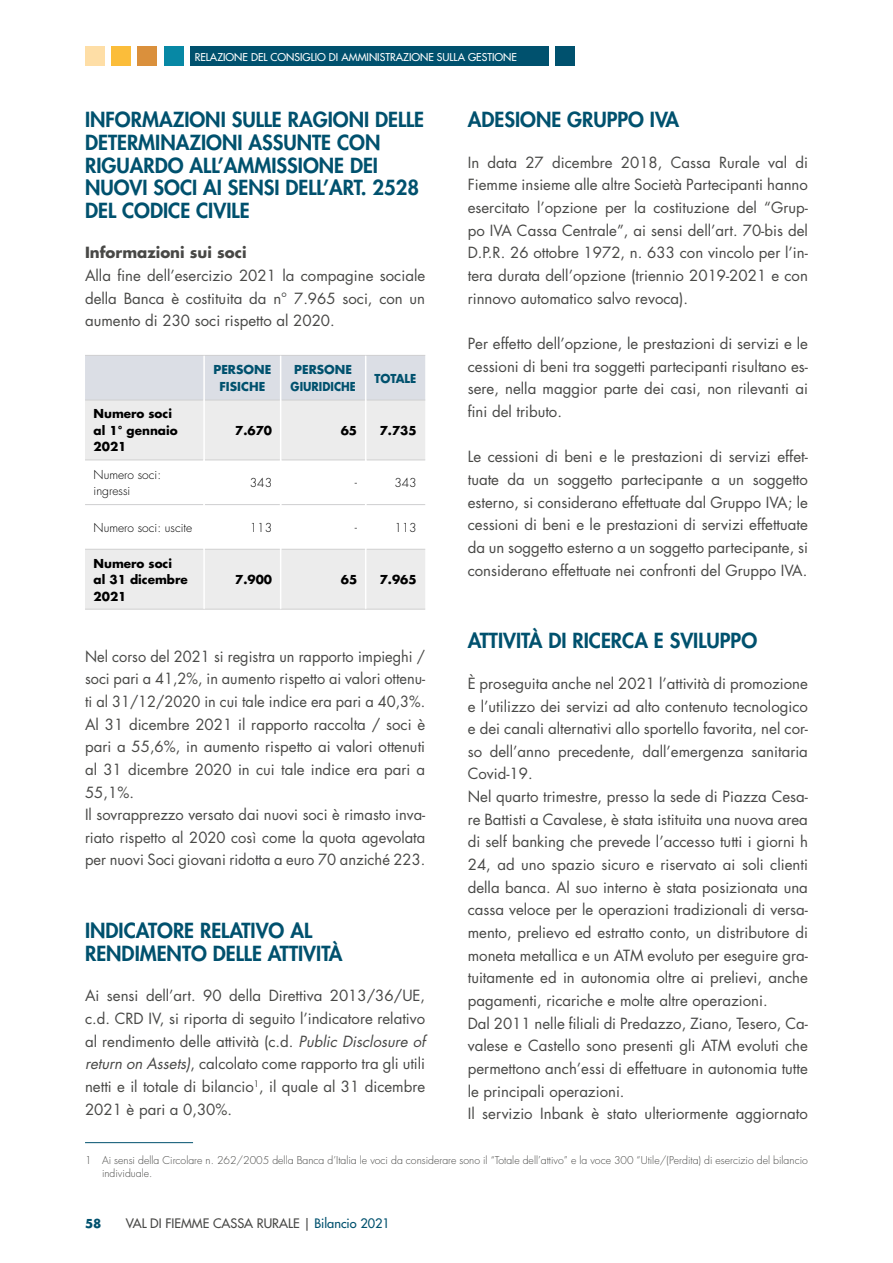
<style>
.page{position:relative;width:893px;height:1263px;background:#fff}
.page>*{position:absolute;margin:0;border:0;box-sizing:border-box;transform-origin:0 0}
.t1{font:800 20.25px/22.6px "Futura Std";color:#00516e}
.t2{font:15px/22.6px "Futura Std";color:#484846;text-align:justify}
.t3{font:700 15px "Futura Std";color:#484846}
.t4{font:500 12.75px "Futura Std";color:#484846}
.t5{font:700 12px/16.5px "Futura Std";color:#000}
.t6{font:300 12px/16.5px "Futura Std";color:#000}
.t7{font:700 12px/16.5px "Futura Std";color:#00516e;text-align:center}
.t8{font:700 12px "Futura Std";color:#00516e;scale:.94 1}
.t9{font:300 10.5px/12.6px "Futura Std";color:#484846}
.t10{font:500 10.5px "Futura Std";color:#fff}
.s1{font-style:italic}
.s2{color:#00516e}
</style>
<div class="page">
<div style="left:85px;top:356px;width:340px;height:44px;background:#dbdee5"></div>
<svg style="left:85px;top:401px;width:340px;height:208px;fill:#ececec"></svg>
<hr style="left:85px;top:355px;width:119px;height:1px;background:#cfcfd0">
<hr style="left:204px;top:355px;width:77px;height:1px;background:#cfcfd0">
<hr style="left:281px;top:355px;width:85px;height:1px;background:#cfcfd0">
<hr style="left:366px;top:355px;width:59px;height:1px;background:#cfcfd0">
<hr style="left:85px;top:400px;width:118px;height:1px;background:#cfcfd0">
<hr style="left:205px;top:400px;width:75px;height:1px;background:#cfcfd0">
<hr style="left:281px;top:400px;width:84px;height:1px;background:#cfcfd0">
<hr style="left:366px;top:400px;width:59px;height:1px;background:#cfcfd0">
<hr style="left:85px;top:460px;width:118px;height:1px;background:#cfcfd0">
<hr style="left:205px;top:460px;width:75px;height:1px;background:#cfcfd0">
<hr style="left:281px;top:460px;width:84px;height:1px;background:#cfcfd0">
<hr style="left:366px;top:460px;width:59px;height:1px;background:#cfcfd0">
<hr style="left:85px;top:504px;width:118px;height:1px;background:#cfcfd0">
<hr style="left:205px;top:504px;width:75px;height:1px;background:#cfcfd0">
<hr style="left:281px;top:504px;width:84px;height:1px;background:#cfcfd0">
<hr style="left:366px;top:504px;width:59px;height:1px;background:#cfcfd0">
<hr style="left:85px;top:549px;width:118px;height:1px;background:#cfcfd0">
<hr style="left:205px;top:549px;width:75px;height:1px;background:#cfcfd0">
<hr style="left:281px;top:549px;width:84px;height:1px;background:#cfcfd0">
<hr style="left:366px;top:549px;width:59px;height:1px;background:#cfcfd0">
<hr style="left:85px;top:609px;width:119px;height:1px;background:#cfcfd0">
<hr style="left:204px;top:609px;width:77px;height:1px;background:#cfcfd0">
<hr style="left:281px;top:609px;width:85px;height:1px;background:#cfcfd0">
<hr style="left:366px;top:609px;width:59px;height:1px;background:#cfcfd0">
<hr style="left:203px;top:356px;width:2px;height:44px;background:#fff">
<hr style="left:280px;top:356px;width:1px;height:44px;background:#fff">
<hr style="left:365px;top:356px;width:1px;height:44px;background:#fff">
<hr style="left:203px;top:400px;width:2px;height:60px;background:#fff">
<hr style="left:280px;top:400px;width:1px;height:60px;background:#fff">
<hr style="left:365px;top:400px;width:1px;height:60px;background:#fff">
<hr style="left:203px;top:460px;width:2px;height:45px;background:#fff">
<hr style="left:280px;top:460px;width:1px;height:45px;background:#fff">
<hr style="left:365px;top:460px;width:1px;height:45px;background:#fff">
<hr style="left:203px;top:505px;width:2px;height:44px;background:#fff">
<hr style="left:280px;top:505px;width:1px;height:44px;background:#fff">
<hr style="left:365px;top:505px;width:1px;height:44px;background:#fff">
<hr style="left:203px;top:549px;width:2px;height:60px;background:#fff">
<hr style="left:280px;top:549px;width:1px;height:60px;background:#fff">
<hr style="left:365px;top:549px;width:1px;height:60px;background:#fff">
<hr style="left:85px;top:1142px;width:108px;height:1px;background:#00516e">
<div style="left:190px;top:47px;width:359px;height:19px;background:#00516e"></div>
<div style="left:556px;top:47px;width:19px;height:19px;background:#00516e"></div>
<div style="left:164px;top:47px;width:19px;height:19px;background:#0788a5"></div>
<div style="left:138px;top:47px;width:19px;height:19px;background:#da903c"></div>
<div style="left:111px;top:47px;width:20px;height:19px;background:#fbbd3a"></div>
<div style="left:85px;top:47px;width:19px;height:19px;background:#fedea6"></div>
<p class="t10" style="left:195px;top:50px;width:324px">RELAZIONE DEL CONSIGLIO DI AMMINISTRAZIONE SULLA GESTIONE</p>
<h1 class="t1" style="left:85px;top:108px;width:341px">INFORMAZIONI SULLE RAGIONI DELLE<br>DETERMINAZIONI ASSUNTE CON<br>RIGUARDO ALL’AMMISSIONE DEI<br>NUOVI SOCI AI SENSI DELL’ART. 2528<br>DEL CODICE CIVILE</h1>
<p class="t3" style="left:85px;top:243px;width:163px">Informazioni sui soci</p>
<p class="t2" style="left:85px;top:264px;width:342px">Alla fine dell’esercizio 2021 la compagine sociale della Banca è costituita da n° 7.965 soci, con un aumento di 230 soci rispetto al 2020.</p>
<p class="t7" style="left:213px;top:361px;width:59px">PERSONE<br>FISICHE</p>
<p class="t7" style="left:291px;top:361px;width:67px">PERSONE<br>GIURIDICHE</p>
<p class="t8" style="left:374px;top:370px;width:46px">TOTALE</p>
<p class="t5" style="left:94px;top:405px;width:86px">Numero soci al 1° gennaio<br>2021</p>
<p class="t5" style="left:235px;top:422px;width:39px">7.670</p>
<p class="t5" style="left:341px;top:422px;width:18px">65</p>
<p class="t5" style="left:380px;top:422px;width:39px">7.735</p>
<p class="t6" style="left:94px;top:467px;width:69px">Numero soci: ingressi</p>
<p class="t6" style="left:250px;top:475px;width:24px">343</p>
<p class="t6" style="left:355px;top:475px;width:4px">-</p>
<p class="t6" style="left:394px;top:475px;width:24px">343</p>
<p class="t6" style="left:94px;top:520px;width:100px">Numero soci: uscite</p>
<p class="t6" style="left:250px;top:520px;width:24px">113</p>
<p class="t6" style="left:355px;top:520px;width:4px">-</p>
<p class="t6" style="left:394px;top:520px;width:24px">113</p>
<p class="t5" style="left:94px;top:555px;width:96px">Numero soci<br>al 31 dicembre<br>2021</p>
<p class="t5" style="left:235px;top:571px;width:39px">7.900</p>
<p class="t5" style="left:341px;top:571px;width:18px">65</p>
<p class="t5" style="left:380px;top:571px;width:39px">7.965</p>
<h1 class="t1" style="left:468px;top:108px;width:213px">ADESIONE GRUPPO IVA</h1>
<p class="t2" style="left:468px;top:151px;width:342px">In data 27 dicembre 2018, Cassa Rurale val di Fiemme insieme alle altre Società Partecipanti hanno esercitato l’opzione per la costituzione del “Grup&shy;po IVA Cassa Centrale”, ai sensi dell’art. 70-bis del D.P.R. 26 ottobre 1972, n. 633 con vincolo per l’in&shy;tera durata dell’opzione (triennio 2019-2021 e con rinnovo automatico salvo revoca).</p>
<p class="t2" style="left:468px;top:332px;width:342px">Per effetto dell’opzione, le prestazioni di servizi e le cessioni di beni tra soggetti partecipanti risultano es&shy;sere, nella maggior parte dei casi, non rilevanti ai fini del tributo.</p>
<p class="t2" style="left:468px;top:446px;width:342px">Le cessioni di beni e le prestazioni di servizi effet&shy;tuate da un soggetto partecipante a un soggetto esterno, si considerano effettuate dal Gruppo IVA; le cessioni di beni e le prestazioni di servizi effettuate da un soggetto esterno a un soggetto partecipante, si considerano effettuate nei confronti del Gruppo IVA.</p>
<h1 class="t1" style="left:468px;top:629px;width:291px">ATTIVITÀ DI RICERCA E SVILUPPO</h1>
<p class="t2" style="left:468px;top:672px;width:342px;text-align:left">È proseguita anche nel 2021 l’attività di promozione e l’utilizzo dei servizi ad alto contenuto tecnologico e dei canali alternativi allo sportello favorita, nel cor&shy;so dell’anno precedente, dall’emergenza sanitaria Covid-19.<br>Nel quarto trimestre, presso la sede di Piazza Cesa&shy;re Battisti a Cavalese, è stata istituita una nuova area di self banking che prevede l’accesso tutti i giorni h 24, ad uno spazio sicuro e riservato ai soli clienti della banca. Al suo interno è stata posizionata una cassa veloce per le operazioni tradizionali di versa&shy;mento, prelievo ed estratto conto, un distributore di moneta metallica e un ATM evoluto per eseguire gra&shy;tuitamente ed in autonomia oltre ai prelievi, anche pagamenti, ricariche e molte altre operazioni.<br>Dal 2011 nelle filiali di Predazzo, Ziano, Tesero, Ca&shy;valese e Castello sono presenti gli ATM evoluti che permettono anch’essi di effettuare in autonomia tutte le principali operazioni.<br>Il servizio Inbank è stato ulteriormente aggiornato</p>
<p class="t2" style="left:85px;top:645px;width:342px;text-align:left">Nel corso del 2021 si registra un rapporto impieghi / soci pari a 41,2%, in aumento rispetto ai valori ottenu&shy;ti al 31/12/2020 in cui tale indice era pari a 40,3%.<br>Al 31 dicembre 2021 il rapporto raccolta / soci è pari a 55,6%, in aumento rispetto ai valori ottenuti al 31 dicembre 2020 in cui tale indice era pari a 55,1%.<br>Il sovrapprezzo versato dai nuovi soci è rimasto inva&shy;riato rispetto al 2020 così come la quota agevolata per nuovi Soci giovani ridotta a euro 70 anziché 223.</p>
<h1 class="t1" style="left:85px;top:919px;width:259px">INDICATORE RELATIVO AL<br>RENDIMENTO DELLE ATTIVITÀ</h1>
<p class="t2" style="left:85px;top:985px;width:345px;text-align:left">Ai sensi dell’art. 90 della Direttiva 2013/36/UE, c.d. CRD IV, si riporta di seguito l’indicatore relativo al rendimento delle attività (c.d. <span class="s1">Public Disclosure of return on Assets)</span>, calcolato come rapporto tra gli utili netti e il totale di bilancio<sup>1</sup>, il quale al 31 dicembre 2021 è pari a 0,30%.</p>
<p class="t9" style="left:102px;top:1154px;width:707px;text-indent:-17px">1 Ai sensi della Circolare n. 262/2005 della Banca d’Italia le voci da considerare sono il “Totale dell’attivo” e la voce 300 “Utile/(Perdita) di esercizio del bilancio individuale.</p>
<p class="t7" style="left:85px;top:1214px;width:18px">58</p>
<p class="t4" style="left:126px;top:1215px;width:266px">VAL DI FIEMME CASSA RURALE | <span class="s2">Bilancio 2021</span></p>
</div>
